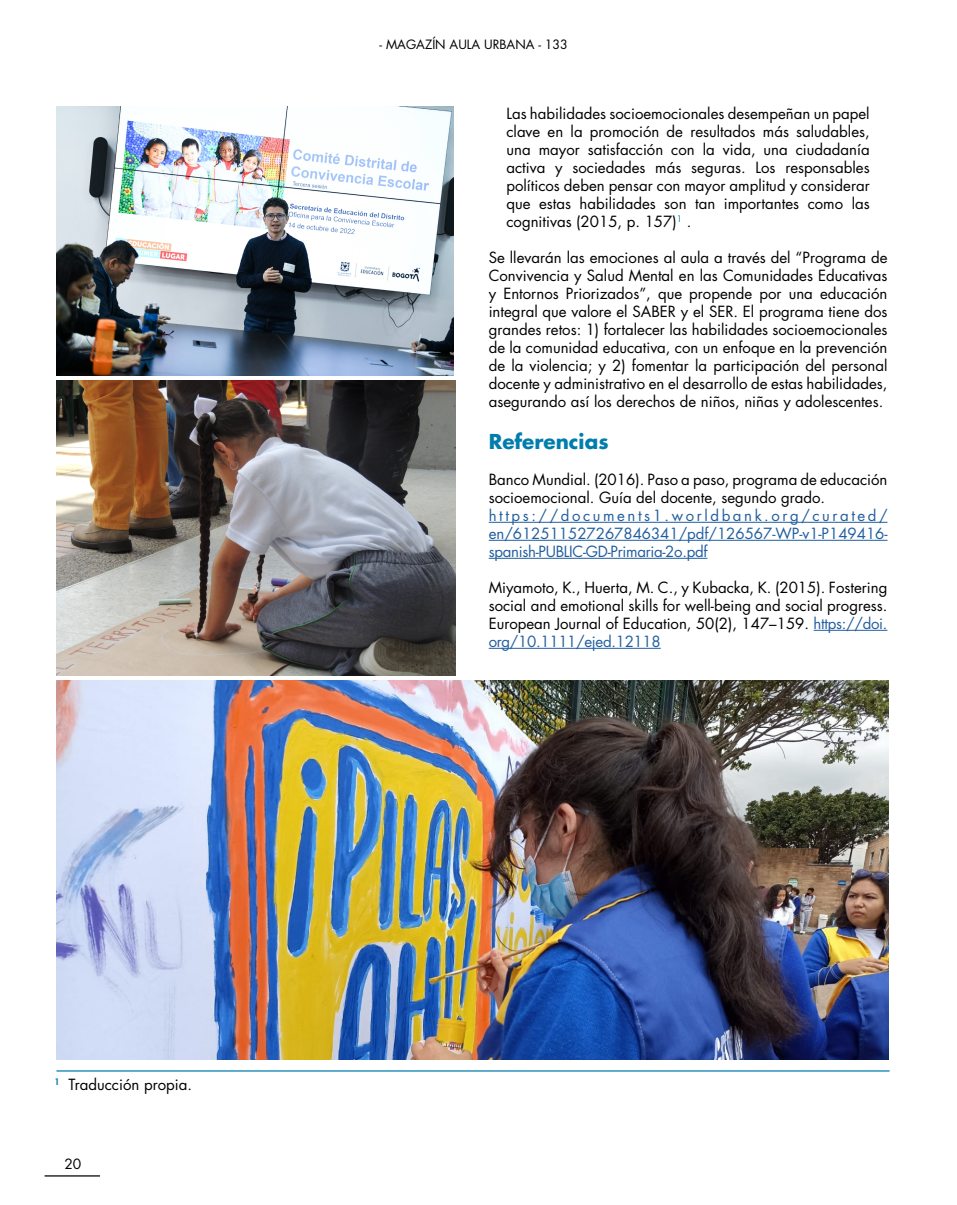
<style>
.page{position:relative;width:957px;height:1205px;background:#fff}
.page>*{position:absolute;margin:0;border:0;box-sizing:border-box;transform-origin:0 0}
.t1{font:700 20px "Futura Std";color:#007dac}
.t2{font:15px/18px "Futura Std";color:#000;text-align:justify}
.t3{font:15px/18px "Futura Std";letter-spacing:-.02em;color:#215e9e;text-align:justify}
.t4{font:13.75px "Futura Std";color:#000}
.t5{font:12.5px "Futura Std";color:#000}
.s1{color:#215e9e}
</style>
<div class="page">
<hr style="left:489px;top:522px;width:398px;height:1px;background:#215e9e">
<hr style="left:489px;top:540px;width:398px;height:1px;background:#215e9e">
<hr style="left:489px;top:558px;width:218px;height:1px;background:#215e9e">
<hr style="left:813px;top:630px;width:74px;height:1px;background:#215e9e">
<hr style="left:489px;top:648px;width:172px;height:1px;background:#215e9e">
<img style="left:56px;top:106px;width:398px;height:270px">
<img style="left:56px;top:381px;width:400px;height:294px">
<img style="left:56px;top:680px;width:832px;height:379px">
<hr style="left:56px;top:1070px;width:833px;height:1px;background:#007dac">
<hr style="left:45px;top:1175px;width:55px;height:1px;background:#000">
<p class="t2" style="left:54px;top:1075px;width:139px"><sup>1</sup> Traducción propia.</p>
<p class="t4" style="left:64px;top:1155px;width:18px">20</p>
<p class="t5" style="left:379px;top:36px;width:190px">- MAGAZÍN AULA URBANA - 133</p>
<p class="t2" style="left:506px;top:104px;width:365px">Las habilidades socioemocionales desempeñan un papel clave en la promoción de resultados más saludables, una mayor satisfacción con la vida, una ciudadanía activa y sociedades más seguras. Los responsables políticos deben pensar con mayor amplitud y considerar que estas habilidades son tan importantes como las cognitivas (2015, p. 157)<sup>1</sup> .</p>
<p class="t2" style="left:489px;top:248px;width:400px">Se llevarán las emociones al aula a través del “Programa de Convivencia y Salud Mental en las Comunidades Educativas y Entornos Priorizados”, que propende por una educación integral que valore el SABER y el SER. El programa tiene dos grandes retos: 1) fortalecer las habilidades socioemocionales de la comunidad educativa, con un enfoque en la prevención de la violencia; y 2) fomentar la participación del personal docente y administrativo en el desarrollo de estas habilidades, asegurando así los derechos de niños, niñas y adolescentes.</p>
<h1 class="t1" style="left:489px;top:428px;width:121px">Referencias</h1>
<p class="t2" style="left:489px;top:470px;width:400px">Banco Mundial. (2016). Paso a paso, programa de educación socioemocional. Guía del docente, segundo grado.</p>
<p class="t3" style="left:489px;top:506px;width:400px">https://documents1.worldbank.org/curated/ en/612511527267846341/pdf/126567-WP-v1-P149416- spanish-PUBLIC-GD-Primaria-2o.pdf</p>
<p class="t2" style="left:489px;top:578px;width:400px">Miyamoto, K., Huerta, M. C., y Kubacka, K. (2015). Fostering social and emotional skills for well-being and social progress.<br>European Journal of Education, 50(2), 147–159. <span class="s1">https://doi. org/10.1111/ejed.12118</span></p>
</div>
